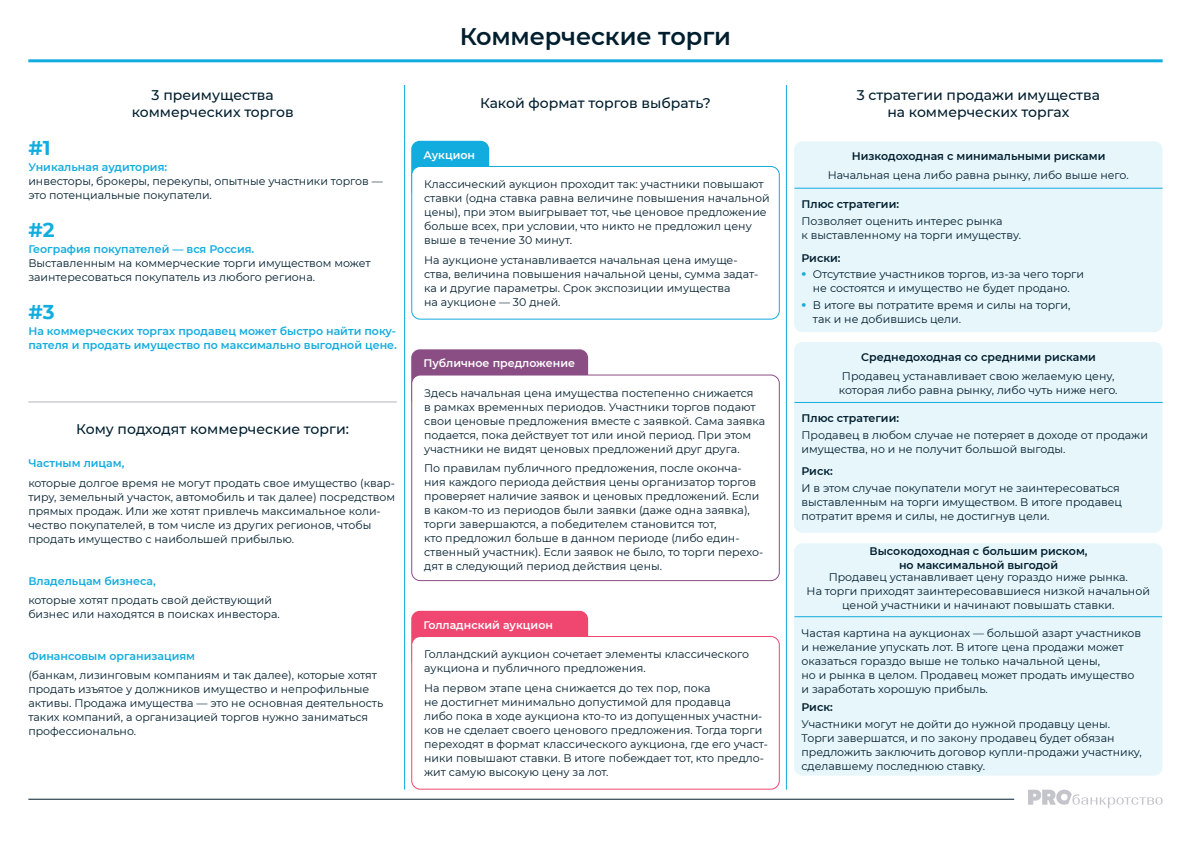
<style>
.page{position:relative;width:1191px;height:842px;background:#fff}
.page>*{position:absolute;margin:0;border:0;box-sizing:border-box;transform-origin:0 0}
.t1{font:600 24px "Montserrat";letter-spacing:-.005em;color:#001e2e}
.t2{font:700 20px "Montserrat";color:#13acde}
.t3{font:500 14px/16.8px "Montserrat";color:#001e2e;text-align:center}
.t4{font:11px/14px "Montserrat";color:#001e2e}
.t5{font:600 11px/14px "Montserrat";color:#13acde}
.t6{font:600 11px/14px "Montserrat";color:#001e2e;text-align:center}
.t7{font:600 11px "Montserrat";color:#fff}
.s1{font-weight:600}
.s2{font-weight:900;font-size:14px;color:#13acde}
</style>
<div class="page">
<svg style="left:1028px;top:790px;width:134px;height:18px"></svg>
<hr style="left:28px;top:799px;width:986px;height:1px;background:#001e2e">
<hr style="left:28px;top:59px;width:1134px;height:3px;background:#13acde">
<hr style="left:404px;top:85px;width:1px;height:705px;background:#13acde">
<hr style="left:786px;top:85px;width:1px;height:705px;background:#13acde">
<hr style="left:28px;top:402px;width:369px;height:1px;background:#b3b5bc">
<div style="left:411px;top:141px;width:78px;height:58px;background:#13acde;border-radius:9px"></div>
<div style="left:411px;top:349px;width:177px;height:59px;background:#8a4e84;border-radius:9px"></div>
<div style="left:411px;top:611px;width:177px;height:58px;background:#f04771;border-radius:9px"></div>
<div style="left:412px;top:166px;width:367px;height:153px;background:#fff;border-radius:9px"></div>
<div style="left:411px;top:166px;width:369px;height:154px;border:1px solid #13acde;border-radius:9px"></div>
<div style="left:794px;top:141px;width:368px;height:191px;background:#e7f6fb;border-radius:9px"></div>
<div style="left:794px;top:342px;width:368px;height:191px;background:#e7f6fb;border-radius:9px"></div>
<div style="left:794px;top:543px;width:368px;height:233px;background:#e7f6fb;border-radius:9px"></div>
<div style="left:412px;top:375px;width:367px;height:206px;background:#fff;border-radius:9px"></div>
<div style="left:411px;top:374px;width:369px;height:207px;border:1px solid #8a4e84;border-radius:9px"></div>
<div style="left:412px;top:636px;width:367px;height:153px;background:#fff;border-radius:9px"></div>
<div style="left:411px;top:636px;width:369px;height:154px;border:1px solid #f04771;border-radius:9px"></div>
<hr style="left:794px;top:188px;width:368px;height:1px;background:#13acde">
<hr style="left:794px;top:402px;width:368px;height:1px;background:#13acde">
<hr style="left:794px;top:616px;width:368px;height:1px;background:#13acde">
<h1 class="t1" style="left:460px;top:20px;width:273px">Коммерческие торги</h1>
<h2 class="t2" style="left:28px;top:133px;width:24px">#1</h2>
<p class="t3" style="left:132px;top:86px;width:163px">3 преимущества коммерческих торгов</p>
<p class="t3" style="left:480px;top:94px;width:232px">Какой формат торгов выбрать?</p>
<p class="t7" style="left:423px;top:147px;width:53px">Аукцион</p>
<p class="t5" style="left:28px;top:160px;width:140px">Уникальная аудитория:</p>
<p class="t4" style="left:28px;top:174px;width:356px">инвесторы, брокеры, перекупы, опытные участники торгов — это потенциальные покупатели.</p>
<h2 class="t2" style="left:28px;top:215px;width:28px">#2</h2>
<p class="t5" style="left:28px;top:242px;width:227px">География покупателей — вся Россия.</p>
<p class="t4" style="left:28px;top:256px;width:344px">Выставленным на коммерческие торги имуществом может заинтересоваться покупатель из любого региона.</p>
<h2 class="t2" style="left:28px;top:297px;width:28px">#3</h2>
<p class="t5" style="left:28px;top:324px;width:370px">На коммерческих торгах продавец может быстро найти поку&shy;пателя и продать имущество по максимально выгодной цене.</p>
<p class="t3" style="left:76px;top:420px;width:274px">Кому подходят коммерческие торги:</p>
<p class="t5" style="left:28px;top:456px;width:98px">Частным лицам,</p>
<p class="t4" style="left:28px;top:476px;width:368px">которые долгое время не могут продать свое имущество (квар&shy;тиру, земельный участок, автомобиль и так далее) посредством прямых продаж. Или же хотят привлечь максимальное коли&shy;чество покупателей, в том числе из других регионов, чтобы продать имущество с наибольшей прибылью.</p>
<p class="t5" style="left:28px;top:573px;width:129px">Владельцам бизнеса,</p>
<p class="t4" style="left:28px;top:593px;width:253px">которые хотят продать свой действующий бизнес или находятся в поисках инвестора.</p>
<p class="t5" style="left:28px;top:648px;width:168px">Финансовым организациям</p>
<p class="t4" style="left:28px;top:668px;width:356px">(банкам, лизинговым компаниям и так далее), которые хотят продать изъятое у должников имущество и непрофильные активы. Продажа имущества — это не основная деятельность таких компаний, а организацией торгов нужно заниматься профессионально.</p>
<p class="t4" style="left:424px;top:177px;width:347px">Классический аукцион проходит так: участники повышают ставки (одна ставка равна величине повышения начальной цены), при этом выигрывает тот, чье ценовое предложение больше всех, при условии, что никто не предложил цену выше в течение 30 минут.</p>
<p class="t4" style="left:424px;top:252px;width:336px">На аукционе устанавливается начальная цена имуще&shy;ства, величина повышения начальной цены, сумма задат&shy;ка и другие параметры. Срок экспозиции имущества<br>на аукционе — 30 дней.</p>
<p class="t7" style="left:423px;top:356px;width:153px">Публичное предложение</p>
<p class="t4" style="left:424px;top:385px;width:342px">Здесь начальная цена имущества постепенно снижается<br>в рамках временных периодов. Участники торгов подают свои ценовые предложения вместе с заявкой. Сама заявка подается, пока действует тот или иной период. При этом участники не видят ценовых предложений друг друга.</p>
<p class="t4" style="left:424px;top:461px;width:341px">По правилам публичного предложения, после оконча&shy;ния каждого периода действия цены организатор торгов проверяет наличие заявок и ценовых предложений. Если в каком-то из периодов были заявки (даже одна заявка), торги завершаются, а победителем становится тот,<br>кто предложил больше в данном периоде (либо един&shy;ственный участник). Если заявок не было, то торги перехо&shy;дят в следующий период действия цены.</p>
<p class="t7" style="left:423px;top:617px;width:131px">Голладнский аукцион</p>
<p class="t4" style="left:424px;top:647px;width:326px">Голландский аукцион сочетает элементы классического аукциона и публичного предложения.</p>
<p class="t4" style="left:424px;top:680px;width:345px">На первом этапе цена снижается до тех пор, пока<br>не достигнет минимально допустимой для продавца<br>либо пока в ходе аукциона кто-то из допущенных участни&shy;ков не сделает своего ценового предложения. Тогда торги переходят в формат классического аукциона, где его участ&shy;ники повышают ставки. В итоге побеждает тот, кто предло&shy;жит самую высокую цену за лот.</p>
<p class="t3" style="left:856px;top:86px;width:245px">3 стратегии продажи имущества на коммерческих торгах</p>
<p class="t6" style="left:851px;top:148px;width:255px">Низкодоходная с минимальными рисками</p>
<p class="t4" style="left:827px;top:168px;width:302px">Начальная цена либо равна рынку, либо выше него.</p>
<p class="t6" style="left:801px;top:197px;width:99px">Плюс стратегии:</p>
<p class="t4" style="left:801px;top:214px;width:221px">Позволяет оценить интерес рынка<br>к выставленному на торги имуществу.</p>
<p class="t4" style="left:801px;top:249px;width:284px;line-height:16.7px"><span class="s1">Риски:<br></span><span class="s2">·</span> Отсутствие участников торгов, из-за чего торги</p>
<p class="t4" style="left:801px;top:280px;width:270px;line-height:16.8px;text-align:right">не состоятся и имущество не будет продано.<br><span class="s2">·</span> В итоге вы потратите время и силы на торги,</p>
<p class="t4" style="left:813px;top:312px;width:150px">так и не добившись цели.</p>
<p class="t6" style="left:861px;top:350px;width:236px">Среднедоходная со средними рисками</p>
<p class="t4" style="left:839px;top:369px;width:280px">Продавец устанавливает свою желаемую цену, которая либо равна рынку, либо чуть ниже него.</p>
<p class="t6" style="left:801px;top:411px;width:99px">Плюс стратегии:</p>
<p class="t4" style="left:801px;top:428px;width:348px">Продавец в любом случае не потеряет в доходе от продажи имущества, но и не получит большой выгоды.</p>
<p class="t6" style="left:801px;top:464px;width:33px">Риск:</p>
<p class="t4" style="left:801px;top:481px;width:322px">И в этом случае покупатели могут не заинтересоваться выставленным на торги имуществом. В итоге продавец потратит время и силы, не достигнув цели.</p>
<p class="t6" style="left:869px;top:544px;width:219px">Высокодоходная с большим риском, но максимальной выгодой</p>
<p class="t4" style="left:806px;top:570px;width:345px;text-align:center">Продавец устанавливает цену гораздо ниже рынка.<br>На торги приходят заинтересовавшиеся низкой начальной ценой участники и начинают повышать ставки.</p>
<p class="t4" style="left:801px;top:625px;width:341px">Частая картина на аукционах — большой азарт участников и нежелание упускать лот. В итоге цена продажи может оказаться гораздо выше не только начальной цены,<br>но и рынка в целом. Продавец может продать имущество и заработать хорошую прибыль.</p>
<p class="t6" style="left:801px;top:700px;width:33px">Риск:</p>
<p class="t4" style="left:801px;top:717px;width:342px">Участники могут не дойти до нужной продавцу цены.<br>Торги завершатся, и по закону продавец будет обязан предложить заключить договор купли-продажи участнику, сделавшему последнюю ставку.</p>
</div>
